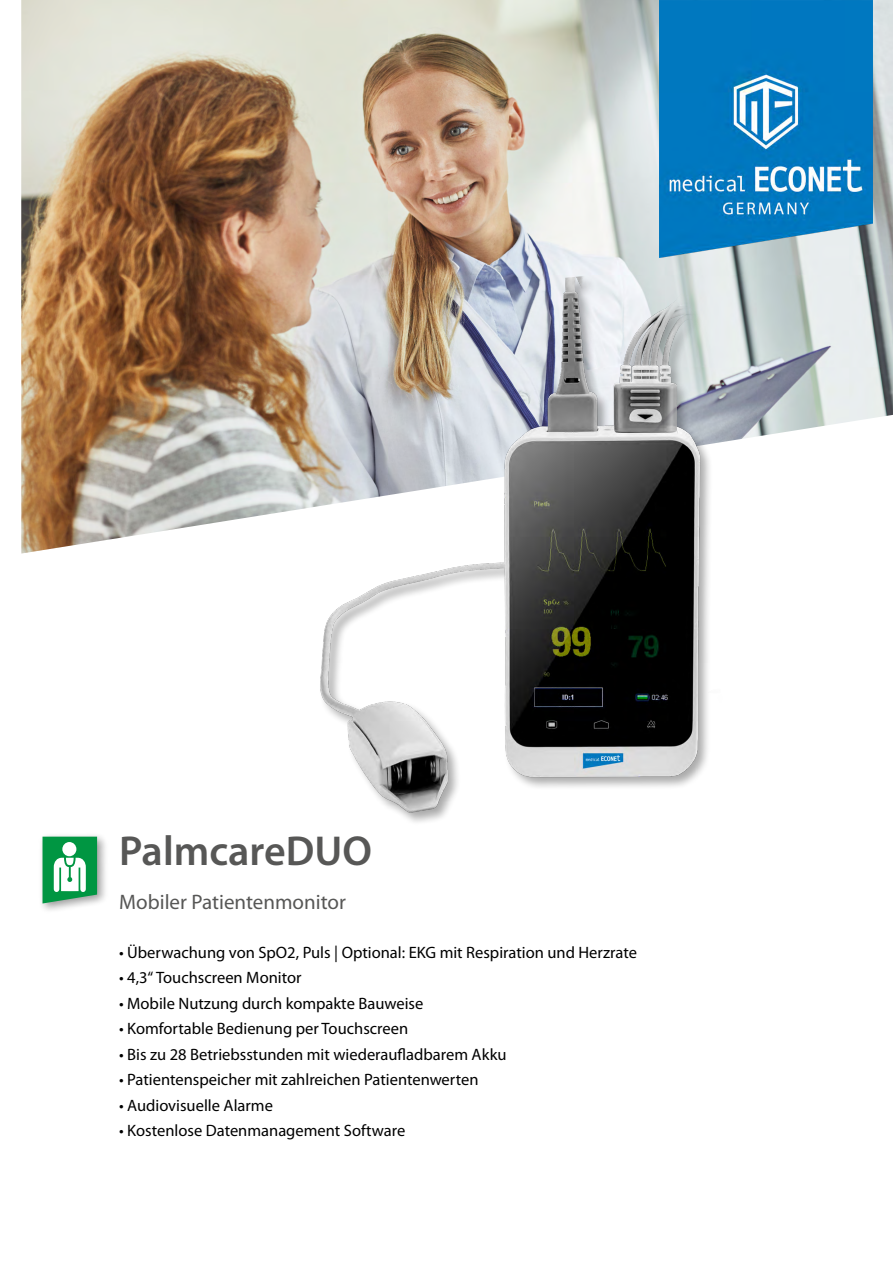
<style>
.page{position:relative;width:893px;height:1263px;background:#fff}
.page>*{position:absolute;margin:0;border:0;box-sizing:border-box;transform-origin:0 0}
.t1{font:600 42px "Myriad Pro";color:#575756}
.t2{font:21px "Myriad Pro";color:#575756}
.t3{font:16.5px "Myriad Pro";color:#000}
</style>
<div class="page">
<img style="left:21px;top:0;width:872px;height:553px">
<img style="left:660px;top:0;width:212px;height:257px">
<div style="left:38px;top:831px;width:70px;height:83px;background:#000;opacity:.4"></div>
<svg style="left:43px;top:837px;width:54px;height:66px"></svg>
<div style="left:319px;top:275px;width:413px;height:551px;background:#000;opacity:.33"></div>
<img style="left:298px;top:263px;width:422px;height:563px">
<h1 class="t1" style="left:119px;top:824px;width:255px">PalmcareDUO</h1>
<p class="t2" style="left:119px;top:890px;width:228px">Mobiler Patientenmonitor</p>
<p class="t3" style="left:119px;top:943px;width:519px">• Überwachung von SpO2, Puls | Optional: EKG mit Respiration und Herzrate</p>
<p class="t3" style="left:119px;top:968px;width:184px">• 4,3“ Touchscreen Monitor</p>
<p class="t3" style="left:119px;top:994px;width:306px">• Mobile Nutzung durch kompakte Bauweise</p>
<p class="t3" style="left:119px;top:1019px;width:291px">• Komfortable Bedienung per Touchscreen</p>
<p class="t3" style="left:119px;top:1045px;width:389px">• Bis zu 28 Betriebsstunden mit wiederaufladbarem Akku</p>
<p class="t3" style="left:119px;top:1070px;width:361px">• Patientenspeicher mit zahlreichen Patientenwerten</p>
<p class="t3" style="left:119px;top:1096px;width:155px">• Audiovisuelle Alarme</p>
<p class="t3" style="left:119px;top:1121px;width:288px">• Kostenlose Datenmanagement Software</p>
</div>
